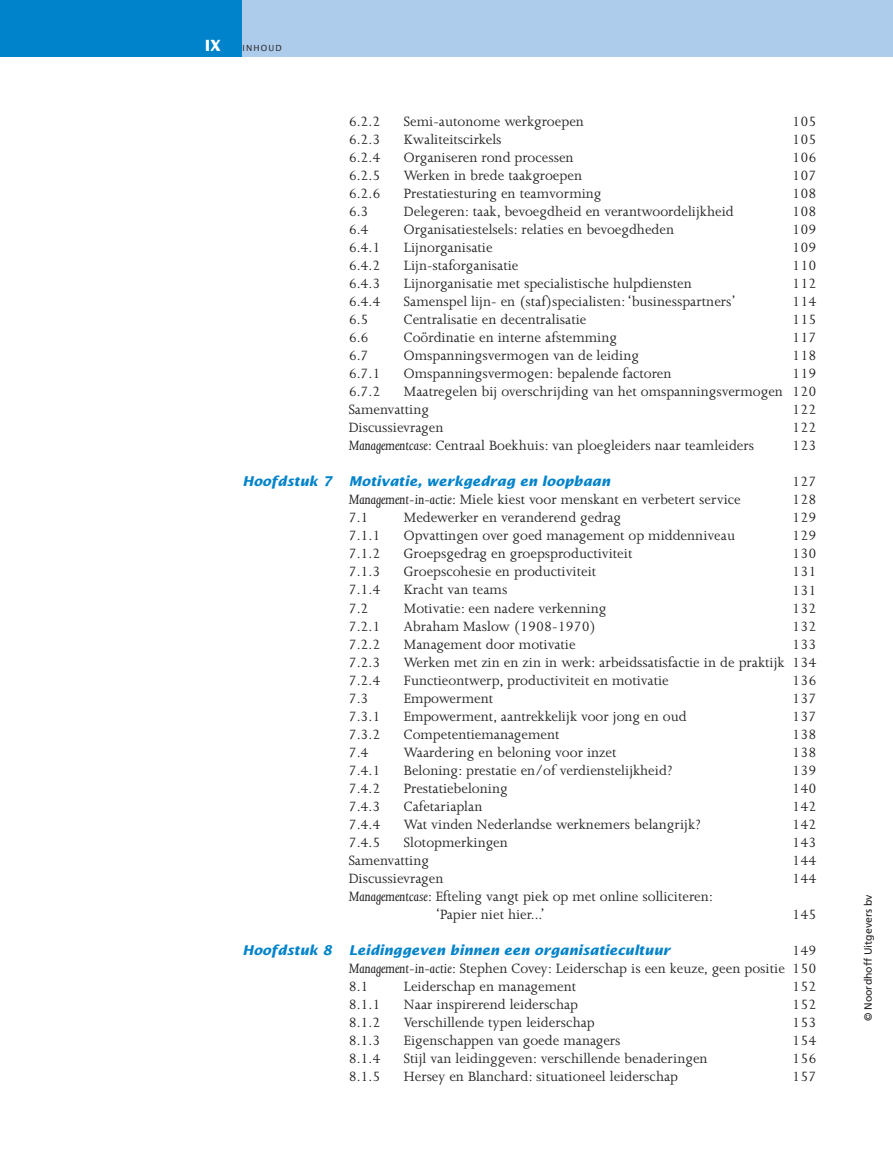
<style>
.page{position:relative;width:893px;height:1149px;background:#fff}
.page>*{position:absolute;margin:0;border:0;box-sizing:border-box;transform-origin:0 0}
.t1{font:15.45px/18px "Joanna MT Std";color:#231f20}
.t2{font:700 15.45px "Lucida Sans";color:#fff}
.t3{font:italic 700 13.5px "Lucida Sans";color:#0083ca}
.t4{font:10.5px "Frutiger";color:#231f20}
.t5{font:8.4px "Lucida Sans";letter-spacing:.145em;color:#231f20}
.s1{font-style:italic}
</style>
<div class="page">
<div style="left:0;top:0;width:242px;height:56px;background:#0083ca"></div>
<div style="left:242px;top:0;width:651px;height:56px;background:#adccec"></div>
<p class="t2" style="left:205px;top:40px;width:18px">IX</p>
<p class="t5" style="left:242px;top:45px;width:41px">INHOUD</p>
<p class="t1" style="left:349px;top:114px;width:33px">6.2.2</p>
<p class="t1" style="left:404px;top:114px;width:182px">Semi-autonome werkgroepen</p>
<p class="t1" style="left:792px;top:114px;width:26px">105</p>
<p class="t1" style="left:349px;top:132px;width:33px">6.2.3</p>
<p class="t1" style="left:404px;top:132px;width:99px">Kwaliteitscirkels</p>
<p class="t1" style="left:792px;top:132px;width:26px">105</p>
<p class="t1" style="left:349px;top:150px;width:33px">6.2.4</p>
<p class="t1" style="left:404px;top:150px;width:171px">Organiseren rond processen</p>
<p class="t1" style="left:792px;top:150px;width:26px">106</p>
<p class="t1" style="left:349px;top:168px;width:33px">6.2.5</p>
<p class="t1" style="left:404px;top:168px;width:180px">Werken in brede taakgroepen</p>
<p class="t1" style="left:792px;top:168px;width:26px">107</p>
<p class="t1" style="left:349px;top:186px;width:33px">6.2.6</p>
<p class="t1" style="left:404px;top:186px;width:199px">Prestatiesturing en teamvorming</p>
<p class="t1" style="left:792px;top:186px;width:26px">108</p>
<p class="t1" style="left:349px;top:204px;width:21px">6.3</p>
<p class="t1" style="left:404px;top:204px;width:331px">Delegeren: taak, bevoegdheid en verantwoordelijkheid</p>
<p class="t1" style="left:792px;top:204px;width:26px">108</p>
<p class="t1" style="left:349px;top:222px;width:21px">6.4</p>
<p class="t1" style="left:404px;top:222px;width:272px">Organisatiestelsels: relaties en bevoegdheden</p>
<p class="t1" style="left:792px;top:222px;width:26px">109</p>
<p class="t1" style="left:349px;top:240px;width:33px">6.4.1</p>
<p class="t1" style="left:404px;top:240px;width:90px">Lijnorganisatie</p>
<p class="t1" style="left:792px;top:240px;width:26px">109</p>
<p class="t1" style="left:349px;top:258px;width:33px">6.4.2</p>
<p class="t1" style="left:404px;top:258px;width:116px">Lijn-staforganisatie</p>
<p class="t1" style="left:792px;top:258px;width:26px">110</p>
<p class="t1" style="left:349px;top:276px;width:33px">6.4.3</p>
<p class="t1" style="left:404px;top:276px;width:289px">Lijnorganisatie met specialistische hulpdiensten</p>
<p class="t1" style="left:792px;top:276px;width:26px">112</p>
<p class="t1" style="left:349px;top:294px;width:33px">6.4.4</p>
<p class="t1" style="left:404px;top:294px;width:333px">Samenspel lijn- en (staf)specialisten: ‘businesspartners’</p>
<p class="t1" style="left:792px;top:294px;width:26px">114</p>
<p class="t1" style="left:349px;top:312px;width:21px">6.5</p>
<p class="t1" style="left:404px;top:312px;width:184px">Centralisatie en decentralisatie</p>
<p class="t1" style="left:792px;top:312px;width:26px">115</p>
<p class="t1" style="left:349px;top:330px;width:21px">6.6</p>
<p class="t1" style="left:404px;top:330px;width:214px">Coördinatie en interne afstemming</p>
<p class="t1" style="left:792px;top:330px;width:26px">117</p>
<p class="t1" style="left:349px;top:348px;width:21px">6.7</p>
<p class="t1" style="left:404px;top:348px;width:236px">Omspanningsvermogen van de leiding</p>
<p class="t1" style="left:792px;top:348px;width:26px">118</p>
<p class="t1" style="left:349px;top:366px;width:33px">6.7.1</p>
<p class="t1" style="left:404px;top:366px;width:269px">Omspanningsvermogen: bepalende factoren</p>
<p class="t1" style="left:792px;top:366px;width:26px">119</p>
<p class="t1" style="left:349px;top:384px;width:33px">6.7.2</p>
<p class="t1" style="left:349px;top:384px;width:469px;text-indent:55px">Maatregelen bij overschrijding van het omspanningsvermogen 120<br>Samenvatting</p>
<p class="t1" style="left:792px;top:402px;width:26px">122</p>
<p class="t1" style="left:349px;top:420px;width:96px">Discussievragen</p>
<p class="t1" style="left:792px;top:420px;width:26px">122</p>
<p class="t1" style="left:349px;top:438px;width:407px"><span class="s1">Managementcase</span>: Centraal Boekhuis: van ploegleiders naar teamleiders</p>
<p class="t1" style="left:792px;top:438px;width:26px">123</p>
<p class="t3" style="left:242px;top:476px;width:91px">Hoofdstuk 7</p>
<p class="t3" style="left:349px;top:476px;width:263px">Motivatie, werkgedrag en loopbaan</p>
<p class="t1" style="left:792px;top:474px;width:26px">127</p>
<p class="t1" style="left:349px;top:492px;width:394px"><span class="s1">Management-in-actie</span>: Miele kiest voor menskant en verbetert service</p>
<p class="t1" style="left:792px;top:492px;width:26px">128</p>
<p class="t1" style="left:349px;top:510px;width:21px">7.1</p>
<p class="t1" style="left:404px;top:510px;width:218px">Medewerker en veranderend gedrag</p>
<p class="t1" style="left:792px;top:510px;width:26px">129</p>
<p class="t1" style="left:349px;top:528px;width:33px">7.1.1</p>
<p class="t1" style="left:404px;top:528px;width:333px">Opvattingen over goed management op middenniveau</p>
<p class="t1" style="left:792px;top:528px;width:26px">129</p>
<p class="t1" style="left:349px;top:546px;width:33px">7.1.2</p>
<p class="t1" style="left:404px;top:546px;width:230px">Groepsgedrag en groepsproductiviteit</p>
<p class="t1" style="left:792px;top:546px;width:26px">130</p>
<p class="t1" style="left:349px;top:564px;width:33px">7.1.3</p>
<p class="t1" style="left:404px;top:564px;width:194px">Groepscohesie en productiviteit</p>
<p class="t1" style="left:792px;top:564px;width:26px">131</p>
<p class="t1" style="left:349px;top:582px;width:33px">7.1.4</p>
<p class="t1" style="left:404px;top:582px;width:105px">Kracht van teams</p>
<p class="t1" style="left:792px;top:582px;width:26px">131</p>
<p class="t1" style="left:349px;top:600px;width:21px">7.2</p>
<p class="t1" style="left:404px;top:600px;width:204px">Motivatie: een nadere verkenning</p>
<p class="t1" style="left:792px;top:600px;width:26px">132</p>
<p class="t1" style="left:349px;top:618px;width:33px">7.2.1</p>
<p class="t1" style="left:404px;top:618px;width:194px">Abraham Maslow (1908-1970)</p>
<p class="t1" style="left:792px;top:618px;width:26px">132</p>
<p class="t1" style="left:349px;top:636px;width:33px">7.2.2</p>
<p class="t1" style="left:404px;top:636px;width:173px">Management door motivatie</p>
<p class="t1" style="left:792px;top:636px;width:26px">133</p>
<p class="t1" style="left:349px;top:654px;width:33px">7.2.3</p>
<p class="t1" style="left:404px;top:654px;width:414px">Werken met zin en zin in werk: arbeidssatisfactie in de praktijk 134</p>
<p class="t1" style="left:349px;top:672px;width:33px">7.2.4</p>
<p class="t1" style="left:404px;top:672px;width:266px">Functieontwerp, productiviteit en motivatie</p>
<p class="t1" style="left:792px;top:672px;width:26px">136</p>
<p class="t1" style="left:349px;top:690px;width:21px">7.3</p>
<p class="t1" style="left:404px;top:690px;width:91px">Empowerment</p>
<p class="t1" style="left:792px;top:690px;width:26px">137</p>
<p class="t1" style="left:349px;top:708px;width:33px">7.3.1</p>
<p class="t1" style="left:404px;top:708px;width:284px">Empowerment, aantrekkelijk voor jong en oud</p>
<p class="t1" style="left:792px;top:708px;width:26px">137</p>
<p class="t1" style="left:349px;top:726px;width:33px">7.3.2</p>
<p class="t1" style="left:404px;top:726px;width:157px">Competentiemanagement</p>
<p class="t1" style="left:792px;top:726px;width:26px">138</p>
<p class="t1" style="left:349px;top:744px;width:21px">7.4</p>
<p class="t1" style="left:404px;top:744px;width:214px">Waardering en beloning voor inzet</p>
<p class="t1" style="left:792px;top:744px;width:26px">138</p>
<p class="t1" style="left:349px;top:762px;width:33px">7.4.1</p>
<p class="t1" style="left:404px;top:762px;width:270px">Beloning: prestatie en/of verdienstelijkheid?</p>
<p class="t1" style="left:792px;top:762px;width:26px">139</p>
<p class="t1" style="left:349px;top:780px;width:33px">7.4.2</p>
<p class="t1" style="left:404px;top:780px;width:105px">Prestatiebeloning</p>
<p class="t1" style="left:792px;top:780px;width:26px">140</p>
<p class="t1" style="left:349px;top:798px;width:33px">7.4.3</p>
<p class="t1" style="left:404px;top:798px;width:80px">Cafetariaplan</p>
<p class="t1" style="left:792px;top:798px;width:26px">142</p>
<p class="t1" style="left:349px;top:816px;width:33px">7.4.4</p>
<p class="t1" style="left:404px;top:816px;width:298px">Wat vinden Nederlandse werknemers belangrijk?</p>
<p class="t1" style="left:792px;top:816px;width:26px">142</p>
<p class="t1" style="left:349px;top:834px;width:33px">7.4.5</p>
<p class="t1" style="left:404px;top:834px;width:105px">Slotopmerkingen</p>
<p class="t1" style="left:792px;top:834px;width:26px">143</p>
<p class="t1" style="left:349px;top:852px;width:82px">Samenvatting</p>
<p class="t1" style="left:792px;top:852px;width:26px">144</p>
<p class="t1" style="left:349px;top:870px;width:96px">Discussievragen</p>
<p class="t1" style="left:792px;top:870px;width:26px">144</p>
<p class="t1" style="left:436px;top:888px;width:279px;text-indent:-87px"><span class="s1">Managementcase</span>: Efteling vangt piek op met online solliciteren: ‘Papier niet hier...’</p>
<p class="t1" style="left:792px;top:906px;width:26px">145</p>
<p class="t3" style="left:242px;top:944px;width:91px">Hoofdstuk 8</p>
<p class="t3" style="left:349px;top:944px;width:323px">Leidinggeven binnen een organisatiecultuur</p>
<p class="t1" style="left:349px;top:942px;width:469px;text-align:justify;text-indent:444px">149<br><span class="s1">Management-in-actie</span>: Stephen Covey: Leiderschap is een keuze, geen positie 150<br>8.1</p>
<p class="t1" style="left:404px;top:978px;width:174px">Leiderschap en management</p>
<p class="t1" style="left:792px;top:978px;width:26px">152</p>
<p class="t1" style="left:349px;top:996px;width:33px">8.1.1</p>
<p class="t1" style="left:404px;top:996px;width:175px">Naar inspirerend leiderschap</p>
<p class="t1" style="left:792px;top:996px;width:26px">152</p>
<p class="t1" style="left:349px;top:1014px;width:33px">8.1.2</p>
<p class="t1" style="left:404px;top:1014px;width:192px">Verschillende typen leiderschap</p>
<p class="t1" style="left:792px;top:1014px;width:26px">153</p>
<p class="t1" style="left:349px;top:1032px;width:33px">8.1.3</p>
<p class="t1" style="left:404px;top:1032px;width:218px">Eigenschappen van goede managers</p>
<p class="t1" style="left:792px;top:1032px;width:26px">154</p>
<p class="t1" style="left:349px;top:1050px;width:33px">8.1.4</p>
<p class="t1" style="left:404px;top:1050px;width:305px">Stijl van leidinggeven: verschillende benaderingen</p>
<p class="t1" style="left:792px;top:1050px;width:26px">156</p>
<p class="t1" style="left:349px;top:1068px;width:33px">8.1.5</p>
<p class="t1" style="left:404px;top:1068px;width:276px">Hersey en Blanchard: situationeel leiderschap</p>
<p class="t1" style="left:792px;top:1068px;width:26px">157</p>
<p class="t4" style="left:864px;top:1020px;width:128px;rotate:-90deg">© Noordhoff Uitgevers bv</p>
</div>
